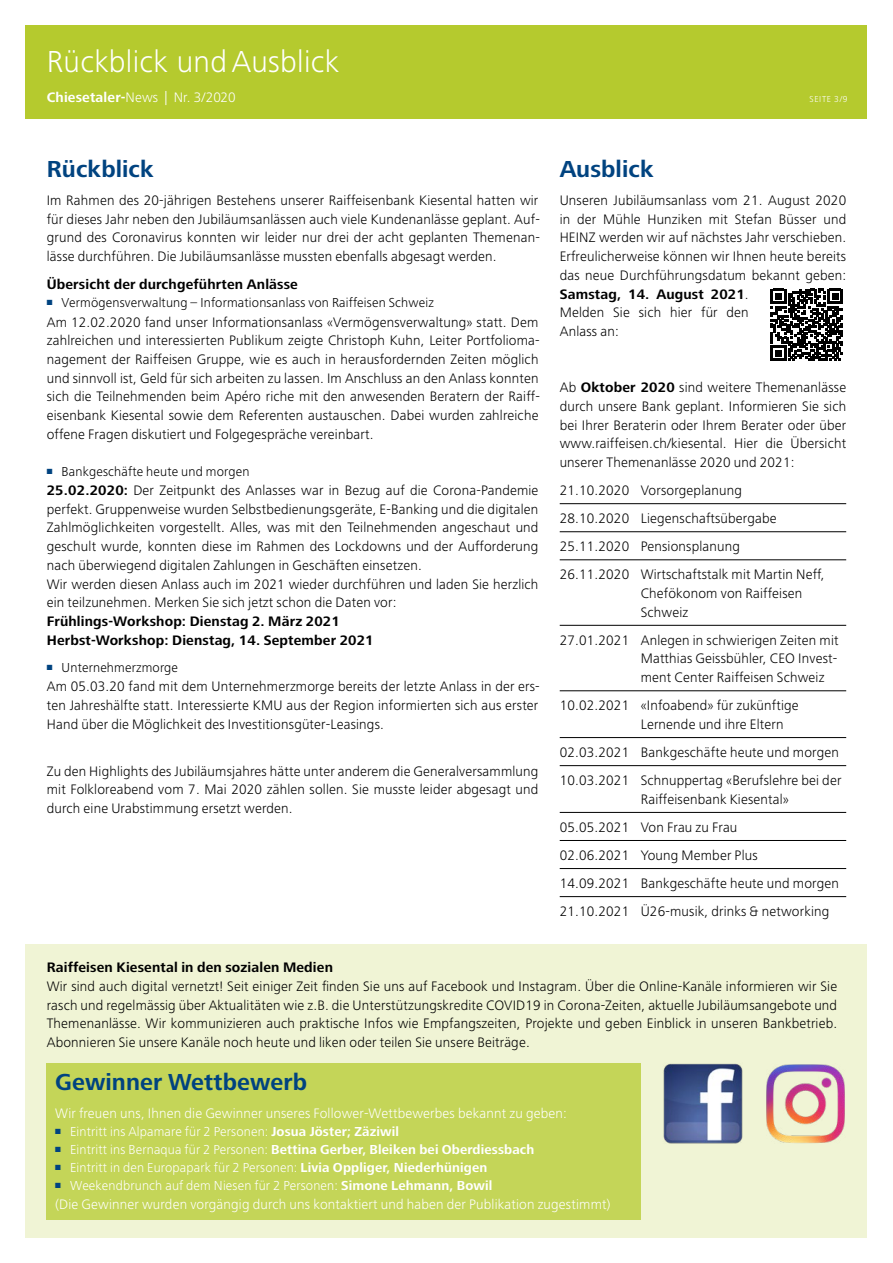
<style>
.page{position:relative;width:893px;height:1263px;background:#fff}
.page>*{position:absolute;margin:0;border:0;box-sizing:border-box;transform-origin:0 0}
.t1{font:300 31.5px "Frutiger Next LT";letter-spacing:.01em;color:#fff}
.t2{font:700 24px "Frutiger Next LT";letter-spacing:.005em;color:#004380}
.t3{font:300 14.25px/18.8px "Frutiger Next LT";letter-spacing:.01em;color:#000;text-align:justify}
.t4{font:300 14.25px "Frutiger Next LT";letter-spacing:.01em;color:#fff}
.t5{font:700 14.25px/18.8px "Frutiger Next LT";letter-spacing:.01em;color:#000}
.t6{font:300 13.5px "Frutiger Next LT";letter-spacing:.01em;color:#fff}
.t7{font:300 13.5px "Frutiger Next LT";letter-spacing:.01em;color:#000}
.t8{font:700 13.5px "Frutiger Next LT";letter-spacing:.01em;color:#fff}
.t9{font:300 9px "Frutiger Next LT";letter-spacing:.07em;color:#fff}
.s1{font-weight:700}
.s2{color:#004380}
.s3{font-weight:300}
</style>
<div class="page">
<div style="left:26px;top:26px;width:841px;height:93px;background:#b5ca2e"></div>
<div style="left:26px;top:944px;width:841px;height:293px;background:#f0f4d5"></div>
<div style="left:47px;top:1063px;width:594px;height:157px;background:#c4d558"></div>
<hr style="left:560px;top:503px;width:286px;height:1px;background:#000">
<hr style="left:560px;top:531px;width:286px;height:1px;background:#000">
<hr style="left:560px;top:559px;width:286px;height:1px;background:#000">
<hr style="left:560px;top:625px;width:286px;height:1px;background:#000">
<hr style="left:560px;top:690px;width:286px;height:1px;background:#000">
<hr style="left:560px;top:737px;width:286px;height:1px;background:#000">
<hr style="left:560px;top:765px;width:286px;height:1px;background:#000">
<hr style="left:560px;top:812px;width:286px;height:1px;background:#000">
<hr style="left:560px;top:840px;width:286px;height:1px;background:#000">
<hr style="left:560px;top:868px;width:286px;height:1px;background:#000">
<hr style="left:560px;top:896px;width:286px;height:1px;background:#000">
<svg style="left:771px;top:289px;width:72px;height:72px"></svg>
<img style="left:663px;top:1063px;width:80px;height:81px">
<img style="left:766px;top:1064px;width:79px;height:79px">
<h1 class="t1" style="left:47px;top:44px;width:294px">Rückblick undAusblick</h1>
<p class="t4" style="left:47px;top:90px;width:190px"><span class="s1">Chiesetaler-</span>News | Nr. 3/2020</p>
<p class="t9" style="left:810px;top:94px;width:39px">SEITE 3/9</p>
<h2 class="t2" style="left:47px;top:155px;width:108px">Rückblick</h2>
<p class="t3" style="left:47px;top:191px;width:495px">Im Rahmen des 20-jährigen Bestehens unserer Raiffeisenbank Kiesental hatten wir für dieses Jahr neben den Jubiläumsanlässen auch viele Kundenanlässe geplant. Auf&shy;grund des Coronavirus konnten wir leider nur drei der acht geplanten Themenan&shy;lässe durchführen. Die Jubiläumsanlässe mussten ebenfalls abgesagt werden.</p>
<p class="t5" style="left:47px;top:275px;width:253px">Übersicht der durchgeführten Anlässe</p>
<p class="t7" style="left:47px;top:295px;width:389px"><span class="s2">■</span> Vermögensverwaltung – Informationsanlass von Raiffeisen Schweiz</p>
<p class="t3" style="left:47px;top:312px;width:494px">Am 12.02.2020 fand unser Informationsanlass «Vermögensverwaltung» statt. Dem zahlreichen und interessierten Publikum zeigte Christoph Kuhn, Leiter Portfolioma&shy;nagement der Raiffeisen Gruppe, wie es auch in herausfordernden Zeiten möglich und sinnvoll ist, Geld für sich arbeiten zu lassen. Im Anschluss an den Anlass konnten sich die Teilnehmenden beim Apéro riche mit den anwesenden Beratern der Raiff&shy;eisenbank Kiesental sowie dem Referenten austauschen. Dabei wurden zahlreiche offene Fragen diskutiert und Folgegespräche vereinbart.</p>
<p class="t7" style="left:47px;top:464px;width:204px"><sup>■</sup> Bankgeschäfte heute und morgen</p>
<p class="t3" style="left:47px;top:481px;width:493px;text-align:left"><span class="s1">25.02.2020:</span> Der Zeitpunkt des Anlasses war in Bezug auf die Corona-Pandemie perfekt. Gruppenweise wurden Selbstbedienungsgeräte, E-Banking und die digitalen Zahlmöglichkeiten vorgestellt. Alles, was mit den Teilnehmenden angeschaut und geschult wurde, konnten diese im Rahmen des Lockdowns und der Aufforderung nach überwiegend digitalen Zahlungen in Geschäften einsetzen.<br>Wir werden diesen Anlass auch im 2021 wieder durchführen und laden Sie herzlich ein teilzunehmen. Merken Sie sich jetzt schon die Daten vor:</p>
<p class="t5" style="left:47px;top:612px;width:328px">Frühlings-Workshop: Dienstag 2. März 2021<br>Herbst-Workshop: Dienstag, 14. September 2021</p>
<p class="t7" style="left:47px;top:660px;width:133px"><sup>■</sup> Unternehmerzmorge</p>
<p class="t3" style="left:47px;top:677px;width:495px">Am 05.03.20 fand mit dem Unternehmerzmorge bereits der letzte Anlass in der ers&shy;ten Jahreshälfte statt. Interessierte KMU aus der Region informierten sich aus erster Hand über die Möglichkeit des Investitionsgüter-Leasings.</p>
<p class="t3" style="left:47px;top:762px;width:493px">Zu den Highlights des Jubiläumsjahres hätte unter anderem die Generalversammlung mit Folkloreabend vom 7. Mai 2020 zählen sollen. Sie musste leider abgesagt und durch eine Urabstimmung ersetzt werden.</p>
<h2 class="t2" style="left:560px;top:155px;width:95px">Ausblick</h2>
<p class="t3" style="left:560px;top:191px;width:288px;text-align:left">Unseren Jubiläumsanlass vom 21. August 2020 in der Mühle Hunziken mit Stefan Büsser und HEINZ werden wir auf nächstes Jahr verschieben.<br>Erfreulicherweise können wir Ihnen heute bereits das neue Durchführungsdatum bekannt geben:<br><span class="s1">Samstag, 14. August 2021</span>.<br>Melden Sie sich hier für den<br>Anlass an:</p>
<p class="t3" style="left:560px;top:378px;width:288px">Ab <span class="s1">Oktober 2020</span> sind weitere Themenanlässe durch unsere Bank geplant. Informieren Sie sich bei Ihrer Beraterin oder Ihrem Berater oder über www.raiffeisen.ch/kiesental. Hier die Übersicht unserer Themenanlässe 2020 und 2021:</p>
<p class="t3" style="left:560px;top:476px;width:266px;line-height:28px;text-align:left">21.10.2020 Vorsorgeplanung<br>28.10.2020 Liegenschaftsübergabe 25.11.2020 Pensionsplanung<br>26.11.2020 Wirtschaftstalk mit Martin Neff,</p>
<p class="t3" style="left:641px;top:584px;width:163px">Chefökonom von Raiffeisen<br>Schweiz</p>
<p class="t3" style="left:641px;top:631px;width:199px;text-indent:-81px">27.01.2021 Anlegen in schwierigen Zeiten mit Matthias Geissbühler, CEO Invest&shy;ment Center Raiffeisen Schweiz</p>
<p class="t3" style="left:641px;top:696px;width:159px;text-indent:-81px">10.02.2021 «Infoabend» für zukünftige<br>Lernende und ihre Eltern</p>
<p class="t3" style="left:560px;top:738px;width:283px;line-height:28px">02.03.2021 Bankgeschäfte heute und morgen<br>10.03.2021 Schnuppertag «Berufslehre bei der</p>
<p class="t3" style="left:560px;top:785px;width:281px;line-height:28px;text-align:left;text-indent:81px">Raiffeisenbank Kiesental» 05.05.2021 Von Frau zu Frau<br>02.06.2021 Young Member Plus<br>14.09.2021 Bankgeschäfte heute und morgen 21.10.2021 Ü26-musik, drinks &amp; networking</p>
<p class="t5" style="left:47px;top:958px;width:288px">Raiffeisen Kiesental in den sozialen Medien</p>
<p class="t3" style="left:47px;top:977px;width:792px">Wir sind auch digital vernetzt! Seit einiger Zeit finden Sie uns auf Facebook und Instagram. Über die Online-Kanäle informieren wir Sie rasch und regelmässig über Aktualitäten wie z.B. die Unterstützungskredite COVID19 in Corona-Zeiten, aktuelle Jubiläumsangebote und Themenanlässe. Wir kommunizieren auch praktische Infos wie Empfangszeiten, Projekte und geben Einblick in unseren Bankbetrieb.<br>Abonnieren Sie unsere Kanäle noch heute und liken oder teilen Sie unsere Beiträge.</p>
<h2 class="t2" style="left:55px;top:1068px;width:253px">Gewinner Wettbewerb</h2>
<p class="t4" style="left:55px;top:1105px;width:513px">Wir freuen uns, Ihnen die Gewinner unseres Follower-Wettbewerbes bekannt zu geben:</p>
<p class="t6" style="left:55px;top:1124px;width:345px"><span class="s2">■</span> Eintritt ins Alpamare für 2 Personen: <span class="s1">Josua Jöster; Zäziwil</span></p>
<p class="t8" style="left:55px;top:1142px;width:481px"><span class="s2">■</span> <span class="s3">Eintritt ins Bernaqua für 2 Personen:</span> Bettina Gerber, Bleiken bei Oberdiessbach</p>
<p class="t6" style="left:55px;top:1160px;width:434px"><sup>■</sup> Eintritt in den Europapark für 2 Personen: <span class="s1">Livia Oppliger, Niederhünigen</span></p>
<p class="t6" style="left:55px;top:1178px;width:439px"><sup>■</sup> Weekendbrunch auf dem Niesen für 2 Personen: <span class="s1">Simone Lehmann, Bowil</span></p>
<p class="t4" style="left:55px;top:1196px;width:557px">(Die Gewinner wurden vorgängig durch uns kontaktiert und haben der Publikation zugestimmt)</p>
</div>
